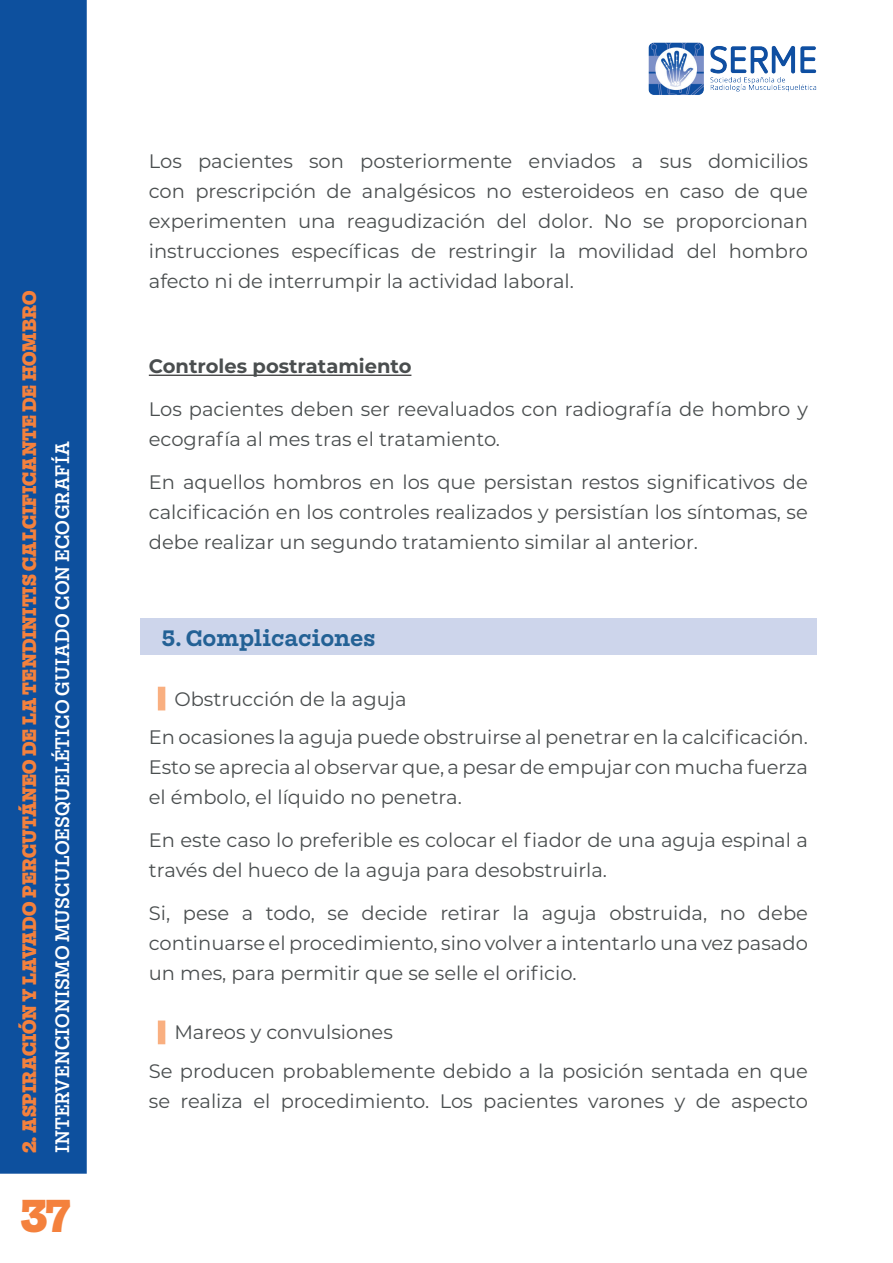
<style>
.page{position:relative;width:893px;height:1263px;background:#fff}
.page>*{position:absolute;margin:0;border:0;box-sizing:border-box;transform-origin:0 0}
.t1{font:800 49.5px "Mortise";color:#f4813d}
.t2{font:700 24px "Mortise";letter-spacing:.01em;color:#236195}
.t3{font:800 21px "Mortise";color:#f4813d}
.t4{font:500 21px "Mortise";color:#fff}
.t5{font:19.5px/30px "Montserrat";color:#4a4e4f}
.t6{font:700 19.5px "Montserrat";color:#4a4e4f}
</style>
<div class="page">
<div style="left:0;top:0;width:87px;height:1174px;background:#0d509e"></div>
<img style="left:648px;top:42px;width:169px;height:53px">
<hr style="left:149px;top:375px;width:262px;height:1px;background:#000001">
<div style="left:140px;top:618px;width:676px;height:36px;background:#cdd5eb"></div>
<div style="left:158px;top:687px;width:7px;height:23px;background:#f9af80"></div>
<div style="left:158px;top:1020px;width:7px;height:24px;background:#f9af80"></div>
<p class="t3" style="left:18px;top:1153px;width:864px;rotate:-90deg">2. ASPIRACIÓN Y LAVADO PERCUTÁNEO DE LA TENDINITIS CALCIFICANTE DE HOMBRO</p>
<p class="t4" style="left:51px;top:1153px;width:713px;rotate:-90deg">INTERVENCIONISMO MUSCULOESQUELÉTICO GUIADO CON ECOGRAFÍA</p>
<h1 class="t1" style="left:19px;top:1189px;width:53px">37</h1>
<p class="t5" style="left:149px;top:145px;width:661px;text-align:justify">Los pacientes son posteriormente enviados a sus domicilios con prescripción de analgésicos no esteroideos en caso de que experimenten una reagudización del dolor. No se proporcionan instrucciones específicas de restringir la movilidad del hombro afecto ni de interrumpir la actividad laboral.</p>
<p class="t6" style="left:149px;top:352px;width:264px">Controles postratamiento</p>
<p class="t5" style="left:149px;top:393px;width:661px">Los pacientes deben ser reevaluados con radiografía de hombro y ecografía al mes tras el tratamiento.</p>
<p class="t5" style="left:149px;top:466px;width:661px;text-align:justify">En aquellos hombros en los que persistan restos significativos de calcificación en los controles realizados y persistían los síntomas, se debe realizar un segundo tratamiento similar al anterior.</p>
<p class="t2" style="left:162px;top:625px;width:215px">5. Complicaciones</p>
<p class="t5" style="left:149px;top:679px;width:661px;line-height:38.5px;text-indent:26px">Obstrucción de la aguja<br>En ocasiones la aguja puede obstruirse al penetrar en la calcificación.</p>
<p class="t5" style="left:149px;top:751px;width:661px">Esto se aprecia al observar que, a pesar de empujar con mucha fuerza el émbolo, el líquido no penetra.</p>
<p class="t5" style="left:149px;top:824px;width:661px">En este caso lo preferible es colocar el fiador de una aguja espinal a través del hueco de la aguja para desobstruirla.</p>
<p class="t5" style="left:149px;top:897px;width:661px;text-align:justify">Si, pese a todo, se decide retirar la aguja obstruida, no debe continuarse el procedimiento, sino volver a intentarlo una vez pasado un mes, para permitir que se selle el orificio.</p>
<p class="t5" style="left:149px;top:1012px;width:661px;line-height:38.5px;text-indent:26px">Mareos y convulsiones<br>Se producen probablemente debido a la posición sentada en que</p>
<p class="t5" style="left:149px;top:1085px;width:661px">se realiza el procedimiento. Los pacientes varones y de aspecto</p>
</div>
